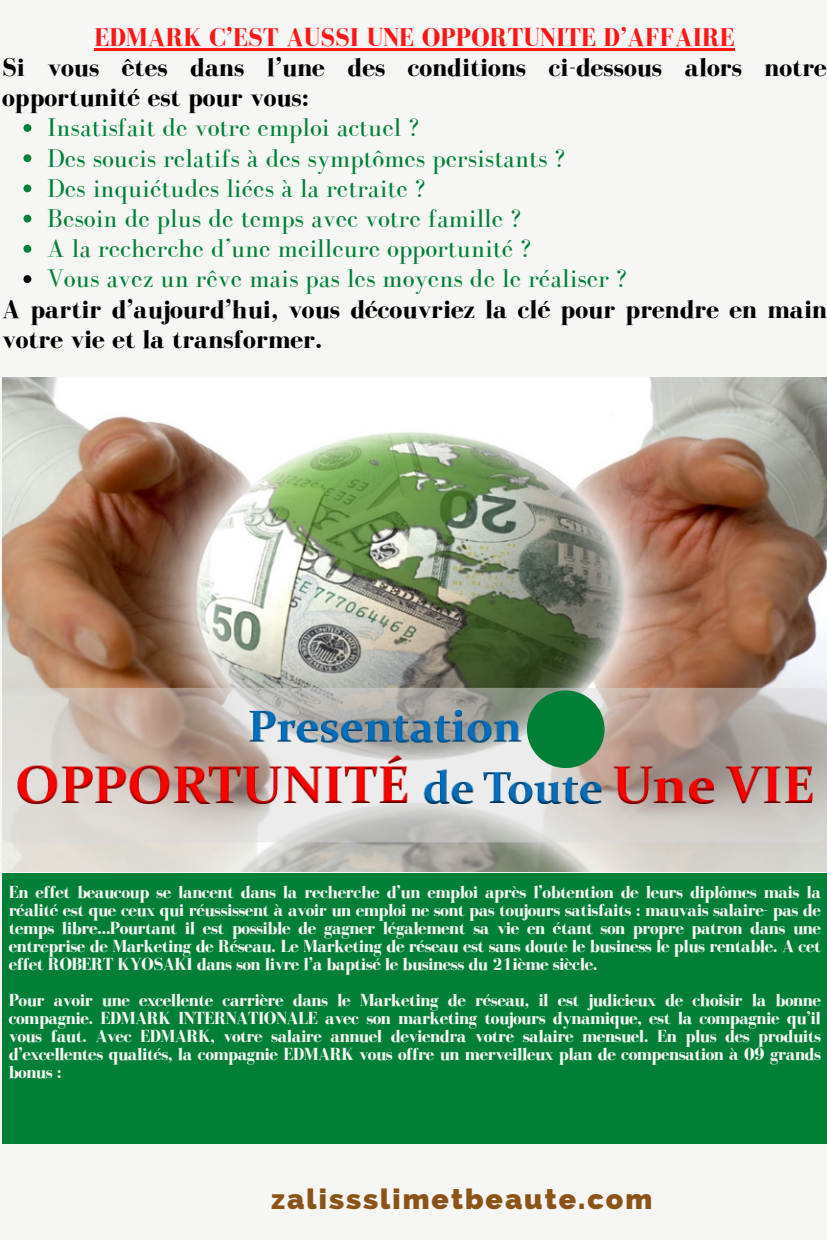
<style>
.page{position:relative;width:827px;height:1240px;background:#f6f6f4}
.page>*{position:absolute;margin:0;border:0;box-sizing:border-box;transform-origin:0 0}
.t1{font:800 28.5px "Raleway";letter-spacing:.07em;color:#8b5318}
.t2{font:26.4px "Bodoni FLF";color:#008037}
.t3{font:700 26.4px/30.2px "Bodoni FLF";color:#000}
.t4{font:700 26.4px "Bodoni FLF";color:#ff1616}
.t5{font:700 18px/18px "Bodoni FLF";letter-spacing:-.03em;color:#f6f6f4;text-align:justify}
</style>
<div class="page">
<img style="left:2px;top:377px;width:825px;height:495px">
<div style="left:2px;top:873px;width:825px;height:270px;background:#008037"></div>
<div style="left:527px;top:690px;width:77px;height:78px;background:#008037;border-radius:50%"></div>
<svg style="left:24px;top:124px;width:7px;height:8px"></svg>
<svg style="left:24px;top:154px;width:7px;height:8px"></svg>
<svg style="left:24px;top:184px;width:7px;height:8px"></svg>
<svg style="left:24px;top:215px;width:7px;height:7px"></svg>
<svg style="left:24px;top:245px;width:7px;height:8px"></svg>
<svg style="left:24px;top:275px;width:7px;height:8px"></svg>
<hr style="left:94px;top:48px;width:641px;height:2px;background:#ff1616">
<p class="t4" style="left:94px;top:23px;width:642px">EDMARK C’EST AUSSI UNE OPPORTUNITE D’AFFAIRE</p>
<p class="t3" style="left:2px;top:52px;width:826px">Si vous êtes dans l’une des conditions ci-dessous alors notre opportunité est pour vous:</p>
<p class="t2" style="left:47px;top:113px;width:373px">Insatisfait de votre emploi actuel ?</p>
<p class="t2" style="left:47px;top:144px;width:519px">Des soucis relatifs à des symptômes persistants ?</p>
<p class="t2" style="left:47px;top:174px;width:380px">Des inquiétudes liées à la retraite ?</p>
<p class="t2" style="left:47px;top:204px;width:475px">Besoin de plus de temps avec votre famille ?</p>
<p class="t2" style="left:47px;top:234px;width:485px">A la recherche d’une meilleure opportunité ?</p>
<p class="t2" style="left:47px;top:264px;width:581px">Vous avez un rêve mais pas les moyens de le réaliser ?</p>
<p class="t3" style="left:2px;top:294px;width:826px">A partir d’aujourd’hui, vous découvriez la clé pour prendre en main votre vie et la transformer.</p>
<p class="t5" style="left:9px;top:883px;width:814px">En effet beaucoup se lancent dans la recherche d’un emploi après l’obtention de leurs diplômes mais la réalité est que ceux qui réussissent à avoir un emploi ne sont pas toujours satisfaits : mauvais salaire- pas de temps libre…Pourtant il est possible de gagner légalement sa vie en étant son propre patron dans une entreprise de Marketing de Réseau. Le Marketing de réseau est sans doute le business le plus rentable. A cet effet ROBERT KYOSAKI dans son livre l’a baptisé le business du 21ième siècle.</p>
<p class="t5" style="left:9px;top:991px;width:814px">Pour avoir une excellente carrière dans le Marketing de réseau, il est judicieux de choisir la bonne compagnie. EDMARK INTERNATIONALE avec son marketing toujours dynamique, est la compagnie qu’il vous faut. Avec EDMARK, votre salaire annuel deviendra votre salaire mensuel. En plus des produits d’excellentes qualités, la compagnie EDMARK vous offre un merveilleux plan de compensation à 09 grands bonus :</p>
<p class="t1" style="left:271px;top:1182px;width:383px">zalissslimetbeaute.com</p>
</div>
